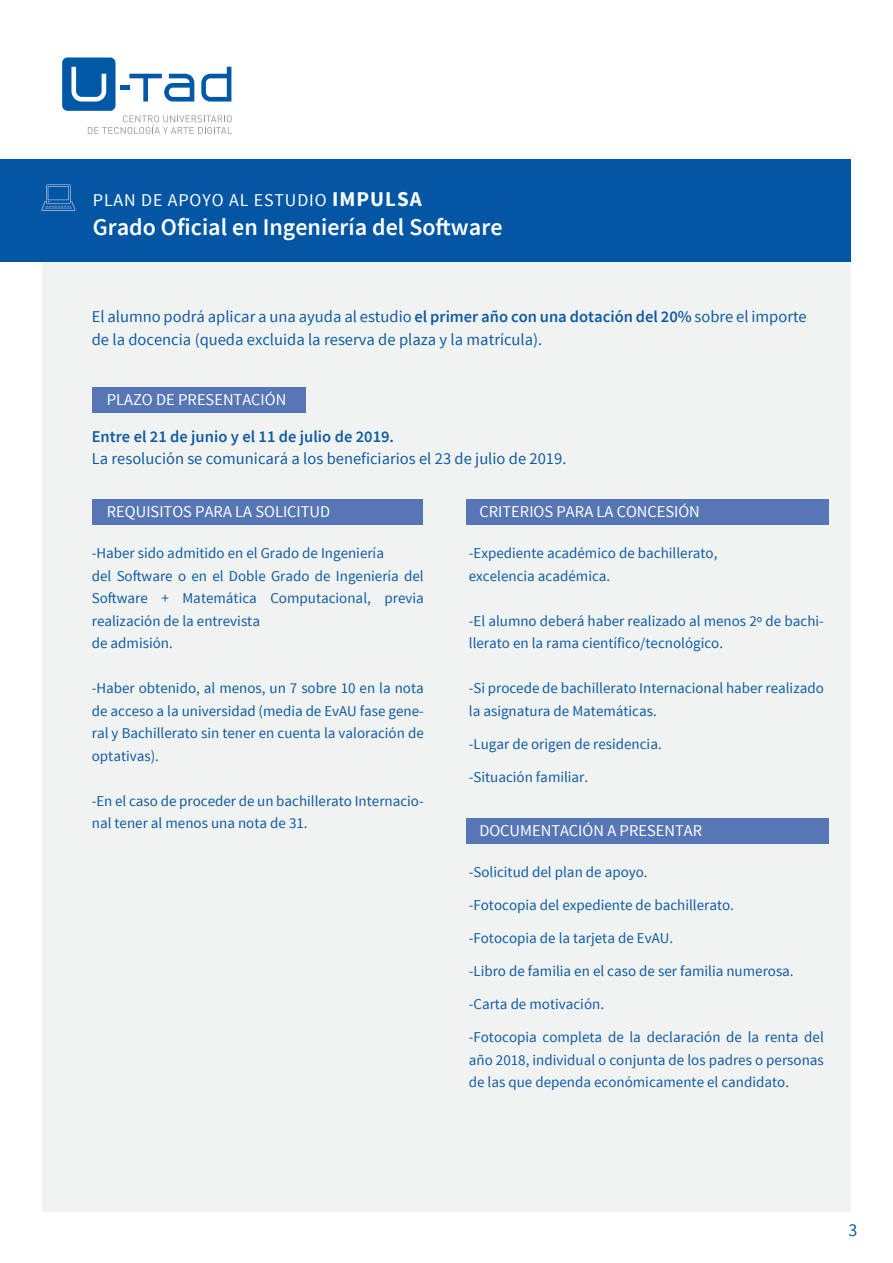
<style>
.page{position:relative;width:893px;height:1263px;background:#fff}
.page>*{position:absolute;margin:0;border:0;box-sizing:border-box;transform-origin:0 0}
.t1{font:600 24px "Source Sans Pro";color:#fff}
.t2{font:18px "Source Sans Pro";letter-spacing:.05em;color:#fff}
.t3{font:18px "Source Sans Pro";color:#0e5ba4}
.t4{font:16.5px/22.5px "Source Sans Pro";color:#0e5ba4}
.t5{font:16.5px "Source Sans Pro";color:#fff}
.t6{font:600 16.5px "Source Sans Pro";color:#0e5ba4}
.t7{font:15px/22.5px "Source Sans Pro";color:#0e5ba4}
.s1{font-weight:700;font-size:21px}
.s2{font-weight:600}
</style>
<div class="page">
<div style="left:42px;top:254px;width:808px;height:958px;background:#f1f3f2"></div>
<div style="left:0;top:159px;width:850px;height:103px;background:#0356a3"></div>
<div style="left:120px;top:85px;width:9px;height:5px;background:#0158a6"></div>
<div style="left:62px;top:57px;width:54px;height:54px;background:#0158a6;border-radius:5px"></div>
<svg style="left:201px;top:67px;width:30px;height:35px"></svg>
<svg style="left:129px;top:74px;width:65px;height:28px"></svg>
<svg style="left:71px;top:67px;width:35px;height:35px"></svg>
<svg style="left:88px;top:115px;width:144px;height:19px"></svg>
<div style="left:93px;top:388px;width:213px;height:24px;background:#5676b5"></div>
<div style="left:93px;top:499px;width:330px;height:25px;background:#5676b5"></div>
<div style="left:466px;top:499px;width:363px;height:25px;background:#5676b5"></div>
<div style="left:466px;top:818px;width:363px;height:25px;background:#5676b5"></div>
<svg style="left:41px;top:184px;width:34px;height:27px"></svg>
<p class="t2" style="left:93px;top:189px;width:330px">PLAN DE APOYO AL ESTUDIO <span class="s1">IMPULSA</span></p>
<h1 class="t1" style="left:93px;top:212px;width:411px">Grado Oficial en Ingeniería del Software</h1>
<p class="t4" style="left:92px;top:306px;width:716px">El alumno podrá aplicar a una ayuda al estudio <span class="s2">el primer año con una dotación del 20%</span> sobre el importe de la docencia (queda excluida la reserva de plaza y la matrícula).</p>
<p class="t5" style="left:107px;top:389px;width:181px">PLAZO DE PRESENTACIÓN</p>
<p class="t6" style="left:92px;top:426px;width:304px">Entre el 21 de junio y el 11 de julio de 2019.</p>
<p class="t4" style="left:92px;top:448px;width:476px">La resolución se comunicará a los beneficiarios el 23 de julio de 2019.</p>
<p class="t5" style="left:107px;top:501px;width:225px">REQUISITOS PARA LA SOLICITUD</p>
<p class="t5" style="left:479px;top:501px;width:222px">CRITERIOS PARA LA CONCESIÓN</p>
<p class="t7" style="left:92px;top:542px;width:333px">-Haber sido admitido en el Grado de Ingeniería<br>del Software o en el Doble Grado de Ingeniería del Software + Matemática Computacional, previa realización de la entrevista<br>de admisión.</p>
<p class="t7" style="left:92px;top:677px;width:333px;text-align:justify">-Haber obtenido, al menos, un 7 sobre 10 en la nota de acceso a la universidad (media de EvAU fase gene&shy;ral y Bachillerato sin tener en cuenta la valoración de optativas).</p>
<p class="t7" style="left:92px;top:790px;width:333px">-En el caso de proceder de un bachillerato Internacio&shy;nal tener al menos una nota de 31.</p>
<p class="t7" style="left:469px;top:542px;width:250px">-Expediente académico de bachillerato, excelencia académica.</p>
<p class="t7" style="left:469px;top:610px;width:357px">-El alumno deberá haber realizado al menos 2º de bachi&shy;llerato en la rama científico/tecnológico.</p>
<p class="t7" style="left:469px;top:677px;width:356px">-Si procede de bachillerato Internacional haber realizado la asignatura de Matemáticas.</p>
<p class="t7" style="left:469px;top:733px;width:194px">-Lugar de origen de residencia.</p>
<p class="t7" style="left:469px;top:766px;width:121px">-Situación familiar.</p>
<p class="t5" style="left:479px;top:820px;width:224px">DOCUMENTACIÓN A PRESENTAR</p>
<p class="t7" style="left:469px;top:861px;width:180px">-Solicitud del plan de apoyo.</p>
<p class="t7" style="left:469px;top:894px;width:267px">-Fotocopia del expediente de bachillerato.</p>
<p class="t7" style="left:469px;top:927px;width:206px">-Fotocopia de la tarjeta de EvAU.</p>
<p class="t7" style="left:469px;top:960px;width:326px">-Libro de familia en el caso de ser familia numerosa.</p>
<p class="t7" style="left:469px;top:993px;width:137px">-Carta de motivación.</p>
<p class="t7" style="left:469px;top:1026px;width:356px;text-align:justify">-Fotocopia completa de la declaración de la renta del año 2018, individual o conjunta de los padres o personas de las que dependa económicamente el candidato.</p>
<p class="t3" style="left:849px;top:1219px;width:10px">3</p>
</div>
